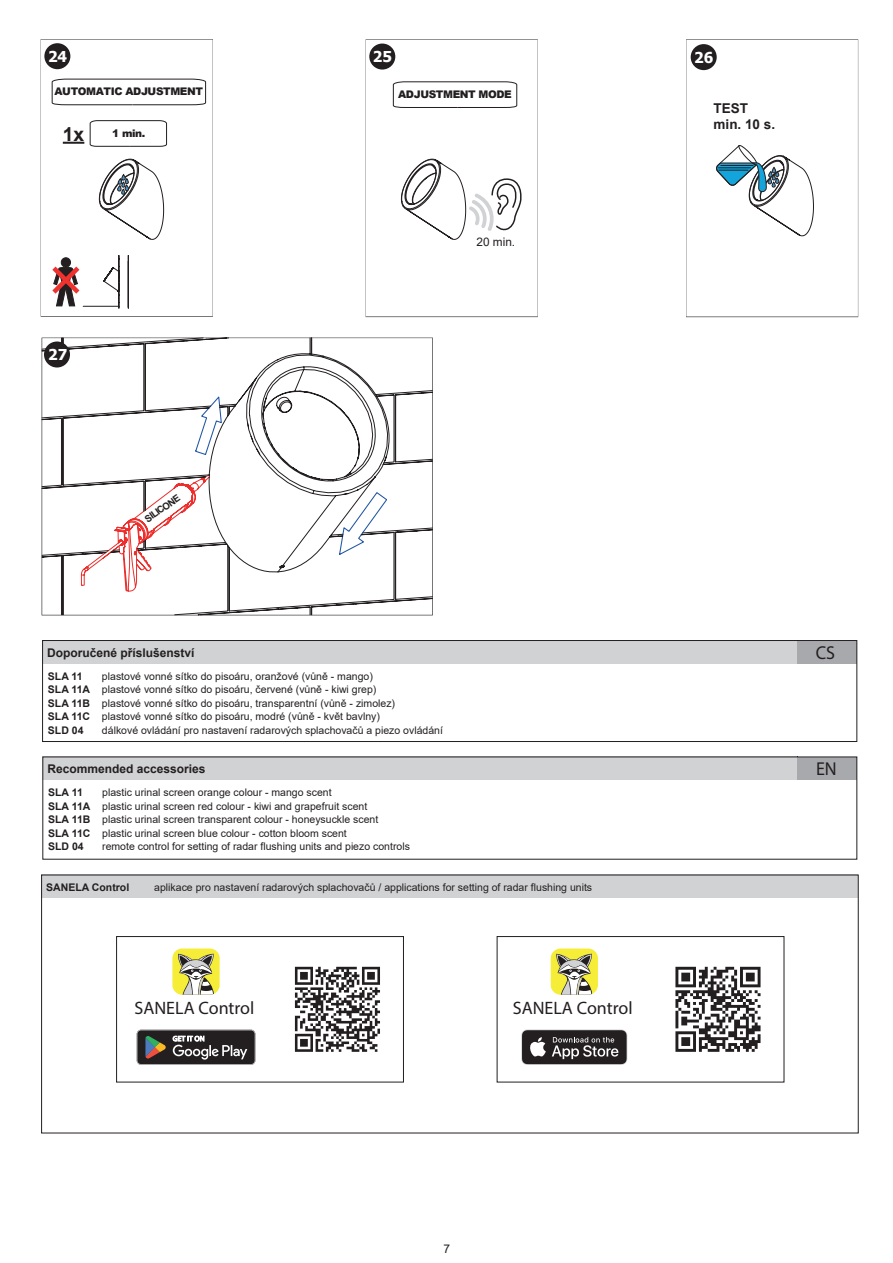
<style>
.page{position:relative;width:893px;height:1263px;background:#fff}
.page>*{position:absolute;margin:0;border:0;box-sizing:border-box;transform-origin:0 0}
.t1{font:700 19.35px "Arial";color:#231f20}
.t2{font:18.75px "Myriad Pro";color:#231f20;scale:.96 1}
.t3{font:18px "Myriad Pro";color:#231f20}
.t4{font:700 15px "Tahoma";color:#fff}
.t5{font:700 13.5px/16.2px "Arial";color:#231f20}
.t6{font:700 12px "Arial";color:#231f20}
.t7{font:12px "Arial";color:#231f20}
.t8{font:11.85px "Arial";color:#231f20}
.t9{font:10.5px/13.5px "Arial";color:#231f20}
.t10{font:900 10.5px "Arial";letter-spacing:-.035em;color:#231f20}
.t11{font:700 10.5px "Arial";color:#231f20}
.t12{font:700 9.6px "Arial";color:#231f20}
.s1{font-weight:700}
</style>
<div class="page">
<svg style="left:42px;top:338px;width:391px;height:277px"></svg>
<div style="left:44px;top:342px;width:26px;height:26px;background:#231f20;border-radius:50%"></div>
<div style="left:42px;top:640px;width:755px;height:23px;background:#d1d2d4"></div>
<div style="left:797px;top:641px;width:60px;height:22px;background:#a8a9ad"></div>
<div style="left:42px;top:640px;width:815px;height:102px;border:1px solid #231f20"></div>
<div style="left:43px;top:757px;width:754px;height:23px;background:#d1d2d4"></div>
<div style="left:797px;top:757px;width:59px;height:23px;background:#a8a9ad"></div>
<svg style="left:41px;top:39px;width:172px;height:278px"></svg>
<svg style="left:365px;top:39px;width:173px;height:278px"></svg>
<svg style="left:686px;top:39px;width:172px;height:278px"></svg>
<svg style="left:401px;top:156px;width:122px;height:84px"></svg>
<svg style="left:47px;top:156px;width:117px;height:189px"></svg>
<svg style="left:715px;top:145px;width:98px;height:91px"></svg>
<hr style="left:720px;top:165px;width:33px;height:1px;background:#231f20">
<hr style="left:718px;top:168px;width:32px;height:1px;background:#231f20">
<hr style="left:718px;top:170px;width:30px;height:1px;background:#231f20">
<svg style="left:51px;top:78px;width:155px;height:28px"></svg>
<svg style="left:392px;top:81px;width:125px;height:27px"></svg>
<div style="left:41px;top:875px;width:817px;height:23px;background:#d1d2d4"></div>
<svg style="left:675px;top:967px;width:85px;height:85px"></svg>
<div style="left:550px;top:949px;width:48px;height:46px;background:#f5ed38;border-radius:10px"></div>
<svg style="left:556px;top:954px;width:36px;height:41px"></svg>
<div style="left:497px;top:936px;width:287px;height:146px;border:1px solid #231f20"></div>
<svg style="left:521px;top:1029px;width:106px;height:36px;background:#524e4f"></svg>
<svg style="left:137px;top:1030px;width:118px;height:35px;background:#494544"></svg>
<svg style="left:295px;top:967px;width:85px;height:85px"></svg>
<div style="left:172px;top:949px;width:48px;height:46px;background:#f5ed38;border-radius:10px"></div>
<svg style="left:178px;top:954px;width:36px;height:41px"></svg>
<div style="left:116px;top:936px;width:287px;height:146px;border:1px solid #231f20"></div>
<h3 class="t4" style="left:48px;top:48px;width:21px">24</h3>
<h3 class="t4" style="left:373px;top:48px;width:21px">25</h3>
<h3 class="t4" style="left:694px;top:49px;width:21px">26</h3>
<p class="t10" style="left:54px;top:86px;width:150px">AUTOMATIC ADJUSTMENT</p>
<p class="t10" style="left:398px;top:88px;width:115px">ADJUSTMENT MODE</p>
<h1 class="t1" style="left:63px;top:120px;width:23px">1x</h1>
<p class="t10" style="left:112px;top:127px;width:35px">1 min.</p>
<h3 class="t4" style="left:48px;top:346px;width:21px">27</h3>
<p class="t12" style="left:142px;top:514px;width:42px;rotate:-35deg">SILICONE</p>
<p class="t8" style="left:476px;top:235px;width:40px">20 min.</p>
<p class="t5" style="left:713px;top:101px;width:63px">TEST min. 10 s.</p>
<p class="t6" style="left:47px;top:644px;width:149px">Doporučené příslušenství</p>
<h2 class="t2" style="left:815px;top:641px;width:22px">CS</h2>
<p class="t11" style="left:48px;top:669px;width:36px">SLA 11</p>
<p class="t9" style="left:48px;top:669px;width:348px;text-indent:54px">plastové vonné sítko do pisoáru, oranžové (vůně - mango)<br><span class="s1">SLA 11A</span> plastové vonné sítko do pisoáru, červené (vůně - kiwi grep)<br><span class="s1">SLA 11B</span> plastové vonné sítko do pisoáru, transparentní (vůně - zimolez)<br><span class="s1">SLA 11C</span> plastové vonné sítko do pisoáru, modré (vůně - květ bavlny)<br><span class="s1">SLD 04</span></p>
<p class="t9" style="left:102px;top:723px;width:342px">dálkové ovládání pro nastavení radarových splachovačů a piezo ovládání</p>
<p class="t6" style="left:47px;top:761px;width:160px">Recommended accessories</p>
<h2 class="t2" style="left:816px;top:758px;width:23px">EN</h2>
<p class="t11" style="left:48px;top:785px;width:36px">SLA 11</p>
<p class="t9" style="left:48px;top:786px;width:332px;text-indent:54px">plastic urinal screen orange colour - mango scent<br><span class="s1">SLA 11A</span> plastic urinal screen red colour - kiwi and grapefruit scent <span class="s1">SLA 11B</span> plastic urinal screen transparent colour - honeysuckle scent <span class="s1">SLA 11C</span> plastic urinal screen blue colour - cotton bloom scent<br><span class="s1">SLD 04</span></p>
<p class="t9" style="left:102px;top:840px;width:309px">remote control for setting of radar flushing units and piezo controls</p>
<p class="t11" style="left:46px;top:880px;width:85px">SANELA Control</p>
<p class="t9" style="left:154px;top:881px;width:439px">aplikace pro nastavení radarových splachovačů / applications for setting of radar flushing units</p>
<h3 class="t3" style="left:135px;top:997px;width:121px">SANELA Control</h3>
<h3 class="t3" style="left:513px;top:997px;width:121px">SANELA Control</h3>
<p class="t7" style="left:443px;top:1242px;width:8px">7</p>
</div>
